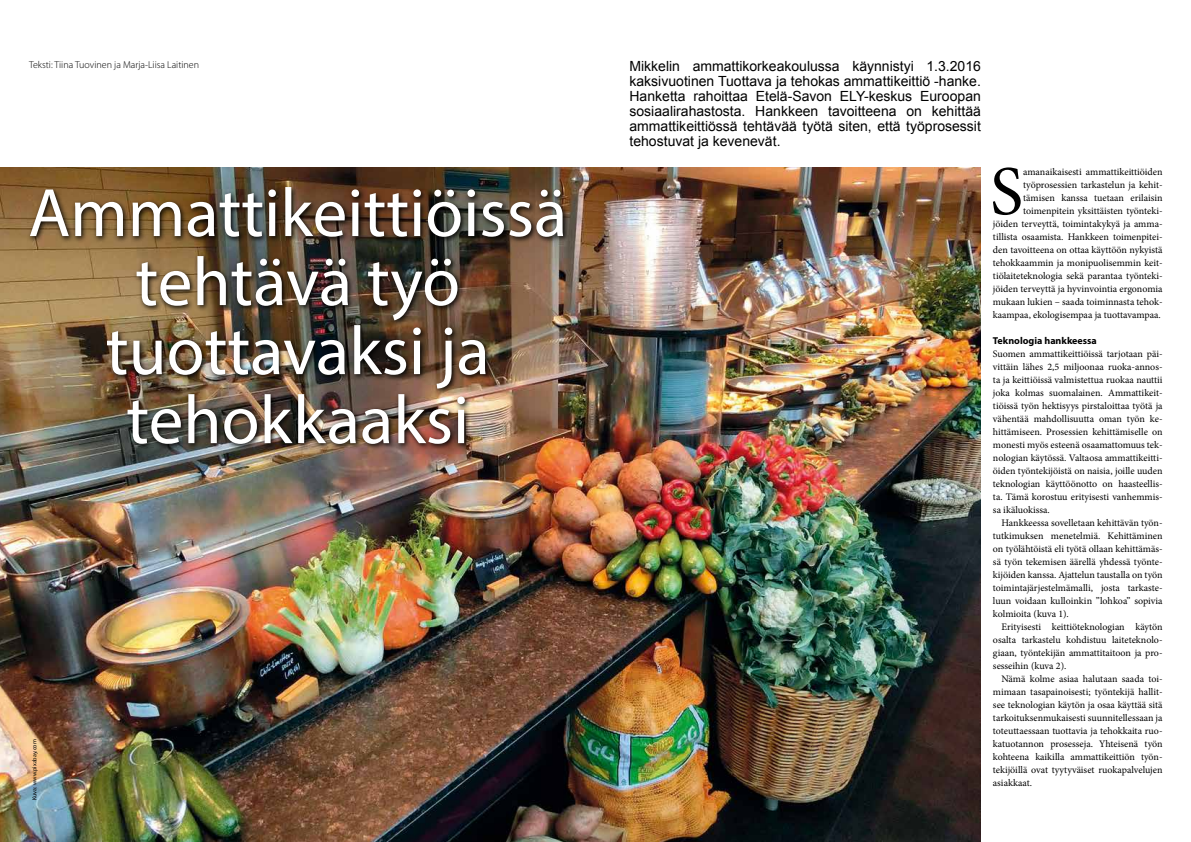
<style>
.page{position:relative;width:1191px;height:842px;background:#fff}
.page>*{position:absolute;margin:0;border:0;box-sizing:border-box;transform-origin:0 0}
.t1{font:70px "Minion Pro";color:#000}
.t2{font:69px/69px "Myriad Pro";color:#fff;text-align:center}
.t3{font:14px/15px "Arial";color:#000;text-align:justify}
.t4{font:10px/13px "Minion Pro";color:#000;text-align:justify}
.t5{font:300 10px "Myriad Pro";color:#000}
.t6{font:700 10px "Myriad Pro";color:#000}
.t7{font:6px "Myriad Pro";color:#000}
</style>
<div class="page">
<img style="left:0;top:167px;width:981px;height:675px">
<img style="left:27px;top:184px;width:543px;height:267px">
<p class="t5" style="left:29px;top:60px;width:171px">Teksti: Tiina Tuovinen ja Marja-Liisa Laitinen</p>
<p class="t3" style="left:629px;top:59px;width:353px">Mikkelin ammattikorkeakoulussa käynnistyi 1.3.2016 kaksivuotinen Tuottava ja tehokas ammattikeittiö -hanke.<br>Hanketta rahoittaa Etelä-Savon ELY-keskus Euroopan sosiaalirahastosta. Hankkeen tavoitteena on kehittää ammattikeittiössä tehtävää työtä siten, että työprosessit tehostuvat ja kevenevät.</p>
<h2 class="t2" style="left:28px;top:177px;width:540px">Ammattikeittiöissä tehtävä työ tuottavaksi ja tehokkaaksi</h2>
<p class="t7" style="left:31px;top:800px;width:62px;rotate:-90deg">Kuva: www.pixabay.com</p>
<h1 class="t1" style="left:990px;top:145px;width:35px">S</h1>
<p class="t4" style="left:993px;top:165px;width:171px;text-align:right">amanaikaisesti ammattikeittiöiden työprosessien tarkastelun ja kehit&shy;tämisen kanssa tuetaan erilaisin toimenpitein yksittäisten työnteki-<br>jöiden terveyttä, toimintakykyä ja amma&shy;tillista osaamista. Hankkeen toimenpitei&shy;den tavoitteena on ottaa käyttöön nykyistä tehokkaammin ja monipuolisemmin keit&shy;tiölaiteteknologia sekä parantaa työnteki&shy;jöiden terveyttä ja hyvinvointia ergonomia mukaan lukien – saada toiminnasta tehok&shy;kaampaa, ekologisempaa ja tuottavampaa.</p>
<p class="t6" style="left:993px;top:334px;width:105px">Teknologia hankkeessa</p>
<p class="t4" style="left:993px;top:347px;width:171px">Suomen ammattikeittiöissä tarjotaan päi&shy;vittäin lähes 2,5 miljoonaa ruoka-annos&shy;ta ja keittiöissä valmistettua ruokaa nauttii joka kolmas suomalainen. Ammattikeit&shy;tiöissä työn hektisyys pirstaloittaa työtä ja vähentää mahdollisuutta oman työn ke&shy;hittämiseen. Prosessien kehittämiselle on monesti myös esteenä osaamattomuus tek&shy;nologian käytössä. Valtaosa ammattikeitti&shy;öiden työntekijöistä on naisia, joille uuden teknologian käyttöönotto on haasteellis&shy;ta. Tämä korostuu erityisesti vanhemmis&shy;sa ikäluokissa.</p>
<p class="t4" style="left:993px;top:516px;width:171px;text-indent:8px">Hankkeessa sovelletaan kehittävän työn&shy;tutkimuksen menetelmiä. Kehittäminen on työlähtöistä eli työtä ollaan kehittämäs&shy;sä työn tekemisen äärellä yhdessä työnte&shy;kijöiden kanssa. Ajattelun taustalla on työn toimintajärjestelmämalli, josta tarkaste&shy;luun voidaan kulloinkin ”lohkoa” sopivia kolmioita (kuva 1).</p>
<p class="t4" style="left:993px;top:620px;width:171px;text-indent:8px">Erityisesti keittiöteknologian käytön osalta tarkastelu kohdistuu laiteteknolo&shy;giaan, työntekijän ammattitaitoon ja pro&shy;sesseihin (kuva 2).</p>
<p class="t4" style="left:993px;top:672px;width:171px;text-indent:8px">Nämä kolme asiaa halutaan saada toi&shy;mimaan tasapainoisesti; työntekijä hallit&shy;see teknologian käytön ja osaa käyttää sitä tarkoituksenmukaisesti suunnitellessaan ja toteuttaessaan tuottavia ja tehokkaita ruo&shy;katuotannon prosesseja. Yhteisenä työn kohteena kaikilla ammattikeittiön työn&shy;tekijöillä ovat tyytyväiset ruokapalvelujen asiakkaat.</p>
</div>
